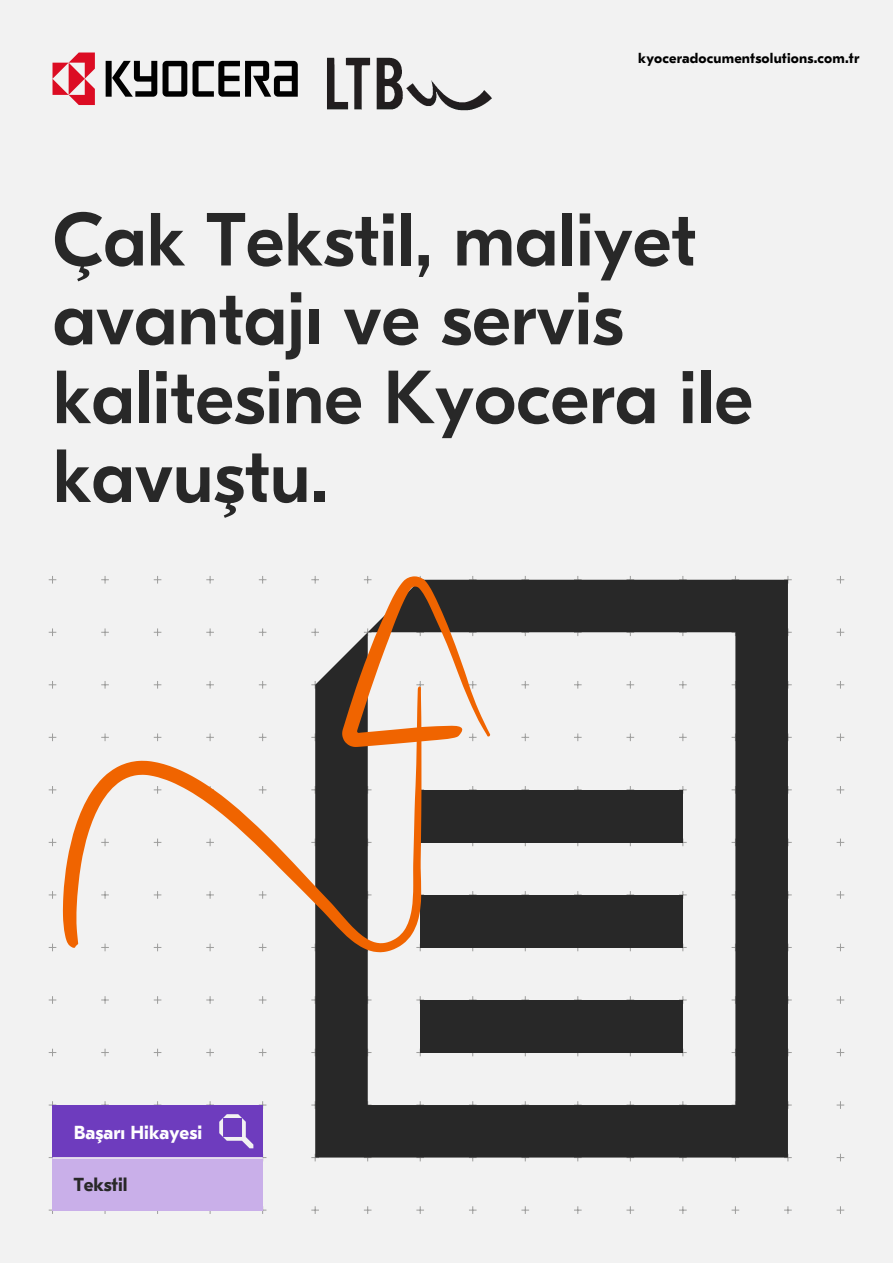
<style>
.page{position:relative;width:893px;height:1263px;background:#f2f2f2}
.page>*{position:absolute;margin:0;border:0;box-sizing:border-box;transform-origin:0 0}
.t1{font:500 75px/78.9px "GT Eesti Pro Display";color:#282828}
.t2{font:700 18.75px "GT Eesti Pro Text";color:#fff}
.t3{font:700 18.75px "GT Eesti Pro Text";letter-spacing:-.005em;color:#282828}
.t4{font:700 14.25px "GT Eesti Pro Text";letter-spacing:.01em;color:#000}
</style>
<div class="page">
<svg style="left:193px;top:61px;width:105px;height:36px"></svg>
<svg style="left:163px;top:61px;width:24px;height:36px"></svg>
<svg style="left:106px;top:61px;width:51px;height:36px"></svg>
<svg style="left:53px;top:53px;width:42px;height:52px"></svg>
<svg style="left:48px;top:576px;width:797px;height:638px"></svg>
<div style="left:53px;top:1158px;width:210px;height:52px;background:#c9afe9"></div>
<div style="left:53px;top:1105px;width:210px;height:53px;background:#6e3cbe"></div>
<hr style="left:53px;top:1157px;width:210px;height:2px;background:#f3f3f2">
<svg style="left:219px;top:1114px;width:34px;height:34px"></svg>
<svg style="left:315px;top:580px;width:473px;height:577px"></svg>
<div style="left:420px;top:790px;width:263px;height:52px;background:#282828"></div>
<div style="left:420px;top:895px;width:263px;height:52px;background:#282828"></div>
<div style="left:420px;top:1000px;width:263px;height:52px;background:#282828"></div>
<svg style="left:63px;top:576px;width:427px;height:376px"></svg>
<img style="left:327px;top:57px;width:165px;height:54px">
<p class="t4" style="left:638px;top:51px;width:223px">kyoceradocumentsolutions.com.tr</p>
<p class="t1" style="left:53px;top:202px;width:702px">Çak Tekstil, maliyet avantajı ve servis kalitesine Kyocera ile kavuştu.</p>
<p class="t2" style="left:74px;top:1122px;width:130px">Başarı Hikayesi</p>
<p class="t3" style="left:74px;top:1174px;width:55px">Tekstil</p>
</div>
